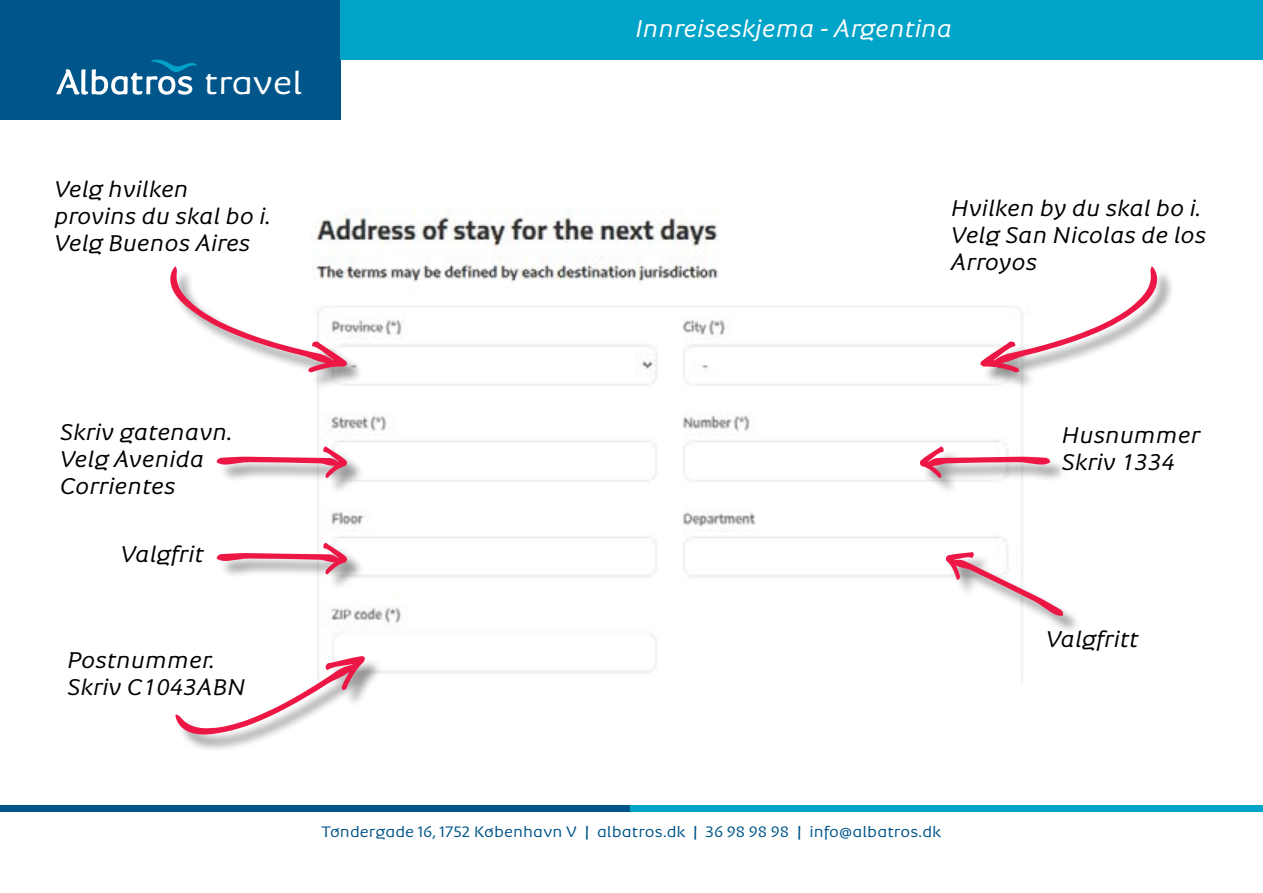
<style>
.page{position:relative;width:1263px;height:893px;background:#fff}
.page>*{position:absolute;margin:0;border:0;box-sizing:border-box;transform-origin:0 0}
.t1{font:500 31.65px "Albatros";color:#fff;scale:1.08 1}
.t2{font:italic 500 24px "Albatros";color:#fff}
.t3{font:italic 500 22.5px/27px "Albatros";color:#000}
.t4{font:500 15px "Albatros";letter-spacing:.005em;color:#00558a;scale:1.04 1}
.s1{font-weight:700}
</style>
<div class="page">
<div style="left:0;top:805px;width:630px;height:7px;background:#00558a"></div>
<div style="left:630px;top:805px;width:633px;height:7px;background:#00a4c8"></div>
<div style="left:0;top:0;width:341px;height:119px;background:#00558a"></div>
<svg style="left:56px;top:60px;width:141px;height:35px"></svg>
<div style="left:341px;top:0;width:922px;height:60px;background:#00a4c8"></div>
<img style="left:313px;top:208px;width:710px;height:473px">
<div style="left:982px;top:268px;width:192px;height:122px;background:#000;opacity:.43"></div>
<svg style="left:980px;top:266px;width:177px;height:106px"></svg>
<div style="left:171px;top:268px;width:194px;height:122px;background:#000;opacity:.43"></div>
<svg style="left:170px;top:266px;width:177px;height:106px"></svg>
<div style="left:177px;top:657px;width:205px;height:95px;background:#000;opacity:.43"></div>
<svg style="left:175px;top:656px;width:190px;height:79px"></svg>
<div style="left:921px;top:448px;width:147px;height:47px;background:#000;opacity:.43"></div>
<svg style="left:920px;top:446px;width:130px;height:32px"></svg>
<div style="left:218px;top:448px;width:146px;height:47px;background:#000;opacity:.43"></div>
<svg style="left:217px;top:446px;width:130px;height:32px"></svg>
<div style="left:218px;top:544px;width:146px;height:47px;background:#000;opacity:.43"></div>
<svg style="left:217px;top:543px;width:130px;height:31px"></svg>
<div style="left:947px;top:553px;width:133px;height:81px;background:#000;opacity:.43"></div>
<svg style="left:946px;top:552px;width:118px;height:64px"></svg>
<h1 class="t1" style="left:204px;top:64px;width:93px">travel</h1>
<p class="t3" style="left:54px;top:175px;width:218px">Velg hvilken provins du skal bo i.<br>Velg Buenos Aires</p>
<p class="t2" style="left:635px;top:14px;width:319px">Innreiseskjema - Argentina</p>
<p class="t3" style="left:951px;top:194px;width:257px">Hvilken by du skal bo i.<br>Velg San Nicolas de los<br>Arroyos</p>
<p class="t3" style="left:60px;top:418px;width:174px">Skriv gatenavn.<br>Velg Avenida<br>Corrientes</p>
<p class="t3" style="left:120px;top:540px;width:85px">Valgfrit</p>
<p class="t3" style="left:67px;top:646px;width:180px">Postnummer.<br>Skriv C1043ABN</p>
<p class="t4" style="left:321px;top:822px;width:597px">Tøndergade 16, 1752 København V <span class="s1">|</span> albatros.dk <span class="s1">|</span> 36 98 98 98 <span class="s1">|</span> info@albatros.dk</p>
<p class="t3" style="left:1061px;top:421px;width:140px">Husnummer<br>Skriv 1334</p>
<p class="t3" style="left:1046px;top:625px;width:94px">Valgfritt</p>
</div>
